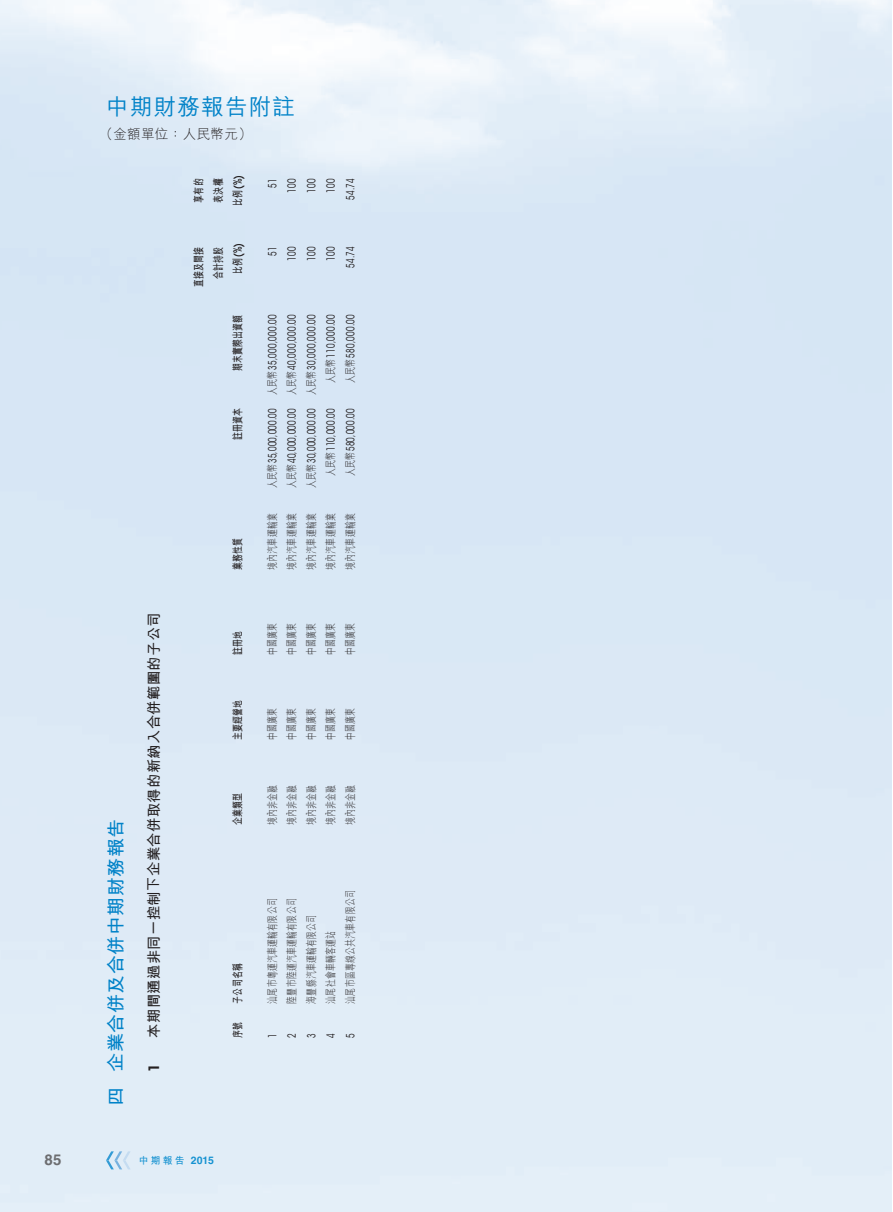
<style>
.page{position:relative;width:893px;height:1212px;background:#fff}
.page>*{position:absolute;margin:0;border:0;box-sizing:border-box;transform-origin:0 0}
.t1{font:500 22.5px "M Hei HK";letter-spacing:.055em;color:#0082c8}
._3__標題{font:700 18px "M Hei HK";letter-spacing:.03em;color:#0082c8;scale:1.05 1}
.t2{font:700 15px "Helvetica LT Std";color:#6c6d70}
._4__副標題{font:700 14.25px "M Hei HK";letter-spacing:.03em;color:#231f20}
._4__副標題-2{font:600 14.25px "ITC Avant Garde Std";color:#231f20}
.t3{font:300 13.5px "M Hei HK";letter-spacing:.03em;color:#231f20}
._2__附註內文{font:11.25px "ITC Avant Garde Std";letter-spacing:.03em;color:#231f20;scale:.7 1}
._2__附註內文-2{font:300 11.25px "M Hei HK";letter-spacing:.03em;color:#231f20;scale:.7 1}
._2__附註內文-3{font:700 11.25px "M Hei HK";letter-spacing:.03em;color:#231f20;scale:.7 1}
._2__附註內文-4{font:600 11.25px "ITC Avant Garde Std";color:#231f20;scale:.7 1}
.t4{font:700 10.5px "Helvetica LT Std";color:#1592d1}
.t5{font:700 9.75px "M Hei HK";color:#1592d1}
.s1{font-family:"M Hei HK";font-weight:700}
.s2{font-family:"M Hei HK";font-weight:300}
</style>
<div class="page">
<svg style="left:106px;top:1151px;width:25px;height:18px"></svg>
<h1 class="t1" style="left:106px;top:91px;width:190px">中期財務報告附註</h1>
<p class="t3" style="left:99px;top:128px;width:154px">)金額單位：人民幣元(</p>
<p class="_2__附註內文-3" style="left:191px;top:203px;width:36px;rotate:-90deg">享有的</p>
<p class="_2__附註內文-3" style="left:210px;top:203px;width:36px;rotate:-90deg">表決權</p>
<p class="_2__附註內文-3" style="left:191px;top:287px;width:59px;rotate:-90deg">直接及間接</p>
<p class="_2__附註內文-3" style="left:210px;top:279px;width:48px;rotate:-90deg">合計持股</p>
<p class="_2__附註內文-4" style="left:231px;top:206px;width:46px;rotate:-90deg"><span class="s1">比例</span> (%)</p>
<p class="_2__附註內文-4" style="left:231px;top:274px;width:46px;rotate:-90deg"><span class="s1">比例</span> )%(</p>
<p class="_2__附註內文-3" style="left:230px;top:371px;width:82px;rotate:-90deg">期末實際出資額</p>
<p class="_2__附註內文-3" style="left:230px;top:440px;width:48px;rotate:-90deg">註冊資本</p>
<p class="_2__附註內文-3" style="left:230px;top:570px;width:48px;rotate:-90deg">業務性質</p>
<p class="_2__附註內文" style="left:266px;top:188px;width:15px;rotate:-90deg">51</p>
<p class="_2__附註內文" style="left:285px;top:193px;width:22px;rotate:-90deg">100</p>
<p class="_2__附註內文" style="left:305px;top:193px;width:22px;rotate:-90deg">100</p>
<p class="_2__附註內文" style="left:324px;top:193px;width:22px;rotate:-90deg">100</p>
<p class="_2__附註內文" style="left:344px;top:200px;width:32px;rotate:-90deg">54.74</p>
<p class="_2__附註內文" style="left:266px;top:256px;width:15px;rotate:-90deg">51</p>
<p class="_2__附註內文" style="left:285px;top:261px;width:22px;rotate:-90deg">100</p>
<p class="_2__附註內文" style="left:305px;top:261px;width:22px;rotate:-90deg">100</p>
<p class="_2__附註內文" style="left:324px;top:261px;width:22px;rotate:-90deg">100</p>
<p class="_2__附註內文" style="left:344px;top:268px;width:32px;rotate:-90deg">54.74</p>
<p class="_2__附註內文" style="left:266px;top:395px;width:116px;rotate:-90deg"><span class="s2">人民幣</span> 35,000,000.00</p>
<p class="_2__附註內文" style="left:266px;top:488px;width:116px;rotate:-90deg"><span class="s2">人民幣</span> 35,000,000.00</p>
<p class="_2__附註內文-2" style="left:267px;top:570px;width:82px;rotate:-90deg">境內汽車運輸業</p>
<p class="_2__附註內文" style="left:285px;top:395px;width:116px;rotate:-90deg"><span class="s2">人民幣</span> 40,000,000.00</p>
<p class="_2__附註內文" style="left:285px;top:488px;width:116px;rotate:-90deg"><span class="s2">人民幣</span> 40,000,000.00</p>
<p class="_2__附註內文-2" style="left:286px;top:570px;width:82px;rotate:-90deg">境內汽車運輸業</p>
<p class="_2__附註內文" style="left:305px;top:395px;width:116px;rotate:-90deg"><span class="s2">人民幣</span> 30,000,000.00</p>
<p class="_2__附註內文" style="left:305px;top:488px;width:116px;rotate:-90deg"><span class="s2">人民幣</span> 30,000,000.00</p>
<p class="_2__附註內文-2" style="left:306px;top:570px;width:82px;rotate:-90deg">境內汽車運輸業</p>
<p class="_2__附註內文" style="left:324px;top:383px;width:99px;rotate:-90deg"><span class="s2">人民幣</span> 110,000.00</p>
<p class="_2__附註內文" style="left:324px;top:476px;width:99px;rotate:-90deg"><span class="s2">人民幣</span> 110,000.00</p>
<p class="_2__附註內文-2" style="left:325px;top:570px;width:82px;rotate:-90deg">境內汽車運輸業</p>
<p class="_2__附註內文" style="left:344px;top:383px;width:99px;rotate:-90deg"><span class="s2">人民幣</span> 580,000.00</p>
<p class="_2__附註內文" style="left:344px;top:476px;width:99px;rotate:-90deg"><span class="s2">人民幣</span> 580,000.00</p>
<p class="_2__附註內文-2" style="left:345px;top:570px;width:82px;rotate:-90deg">境內汽車運輸業</p>
<p class="_3__標題" style="left:103px;top:1071px;width:242px;rotate:-90deg">企業合併及合併中期財務報告</p>
<p class="_3__標題" style="left:103px;top:1106px;width:20px;rotate:-90deg">四</p>
<p class="_4__副標題" style="left:144px;top:1037px;width:427px;rotate:-90deg">本期間通過非同一控制下企業合併取得的新納入合併範圍的子公司</p>
<p class="_4__副標題-2" style="left:145px;top:1071px;width:10px;rotate:-90deg">1</p>
<p class="_2__附註內文-3" style="left:230px;top:655px;width:36px;rotate:-90deg">註冊地</p>
<p class="_2__附註內文-3" style="left:230px;top:740px;width:59px;rotate:-90deg">主要經營地</p>
<p class="_2__附註內文-3" style="left:230px;top:825px;width:48px;rotate:-90deg">企業類型</p>
<p class="_2__附註內文-2" style="left:267px;top:655px;width:47px;rotate:-90deg">中國廣東</p>
<p class="_2__附註內文-2" style="left:286px;top:655px;width:47px;rotate:-90deg">中國廣東</p>
<p class="_2__附註內文-2" style="left:306px;top:655px;width:47px;rotate:-90deg">中國廣東</p>
<p class="_2__附註內文-2" style="left:325px;top:655px;width:47px;rotate:-90deg">中國廣東</p>
<p class="_2__附註內文-2" style="left:345px;top:655px;width:47px;rotate:-90deg">中國廣東</p>
<p class="_2__附註內文-2" style="left:267px;top:740px;width:47px;rotate:-90deg">中國廣東</p>
<p class="_2__附註內文-2" style="left:286px;top:740px;width:47px;rotate:-90deg">中國廣東</p>
<p class="_2__附註內文-2" style="left:306px;top:740px;width:47px;rotate:-90deg">中國廣東</p>
<p class="_2__附註內文-2" style="left:325px;top:740px;width:47px;rotate:-90deg">中國廣東</p>
<p class="_2__附註內文-2" style="left:345px;top:740px;width:47px;rotate:-90deg">中國廣東</p>
<p class="_2__附註內文-2" style="left:267px;top:825px;width:59px;rotate:-90deg">境內非金融</p>
<p class="_2__附註內文-2" style="left:286px;top:825px;width:59px;rotate:-90deg">境內非金融</p>
<p class="_2__附註內文-2" style="left:306px;top:825px;width:59px;rotate:-90deg">境內非金融</p>
<p class="_2__附註內文-2" style="left:325px;top:825px;width:59px;rotate:-90deg">境內非金融</p>
<p class="_2__附註內文-2" style="left:345px;top:825px;width:59px;rotate:-90deg">境內非金融</p>
<p class="_2__附註內文-3" style="left:230px;top:1003px;width:59px;rotate:-90deg">子公司名稱</p>
<p class="_2__附註內文-3" style="left:230px;top:1037px;width:24px;rotate:-90deg">序號</p>
<p class="_2__附註內文-2" style="left:267px;top:1003px;width:152px;rotate:-90deg">汕尾市粵運汽車運輸有限公司</p>
<p class="_2__附註內文" style="left:266px;top:1037px;width:8px;rotate:-90deg">1</p>
<p class="_2__附註內文-2" style="left:286px;top:1003px;width:152px;rotate:-90deg">陸豐市陸運汽車運輸有限公司</p>
<p class="_2__附註內文" style="left:285px;top:1037px;width:8px;rotate:-90deg">2</p>
<p class="_2__附註內文-2" style="left:306px;top:1003px;width:129px;rotate:-90deg">海豐縣汽車運輸有限公司</p>
<p class="_2__附註內文" style="left:305px;top:1037px;width:8px;rotate:-90deg">3</p>
<p class="_2__附註內文-2" style="left:325px;top:1003px;width:105px;rotate:-90deg">汕尾社會車輛客運站</p>
<p class="_2__附註內文" style="left:324px;top:1037px;width:8px;rotate:-90deg">4</p>
<p class="_2__附註內文-2" style="left:345px;top:1003px;width:163px;rotate:-90deg">汕尾市區專線公共汽車有限公司</p>
<p class="_2__附註內文" style="left:344px;top:1037px;width:8px;rotate:-90deg">5</p>
<p class="t2" style="left:44px;top:1151px;width:19px">85</p>
<p class="t5" style="left:139px;top:1153px;width:47px">中期報告</p>
<p class="t4" style="left:191px;top:1154px;width:25px">2015</p>
</div>
